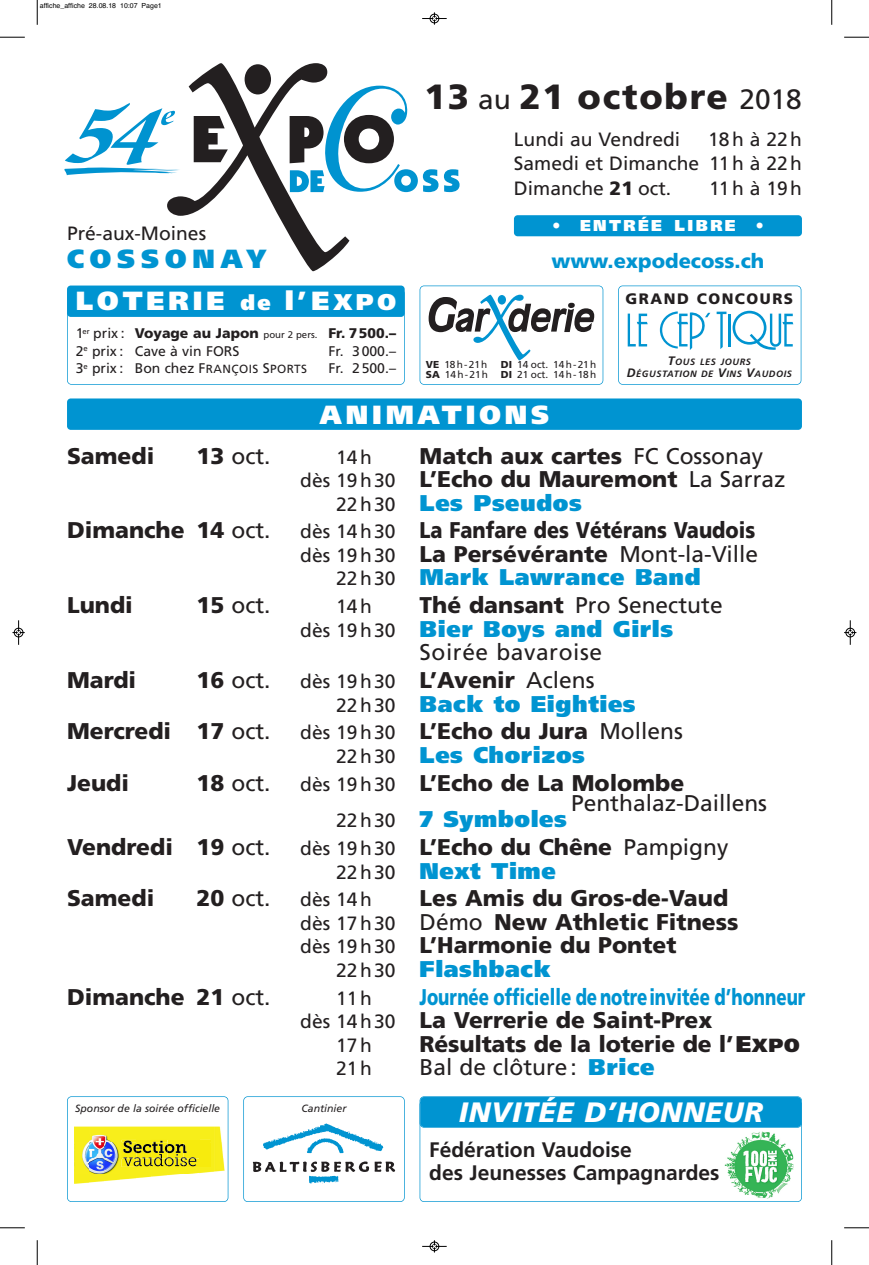
<style>
.page{position:relative;width:869px;height:1265px;background:#fff}
.page>*{position:absolute;margin:0;border:0;box-sizing:border-box;transform-origin:0 0}
.t1{font:900 35px "Frutiger";letter-spacing:.05em;color:#231f20}
.t2{font:italic 900 28px "Frutiger";letter-spacing:.025em;color:#fff}
.t3{font:900 26.25px "Frutiger";letter-spacing:.15em;color:#fff}
.t4{font:900 26.25px "Frutiger";letter-spacing:.225em;color:#0094d1}
.t5{font:900 22.75px "Frutiger";color:#231f20}
.t6{font:22.75px/20px "Frutiger";color:#231f20}
.t7{font:900 22.75px "Frutiger";letter-spacing:.025em;color:#0094d1}
.t8{font:900 22.75px/23.5px "Frutiger";color:#0094d1;scale:.74 1}
.t9{font:900 22.75px "Frutiger";color:#231f20;scale:.87 1}
.t10{font:22.75px "Frutiger";letter-spacing:.025em;color:#231f20}
.t11{font:700 21px/23.6px "Frutiger";color:#231f20}
.t12{font:900 20.12px "Frutiger";color:#0094d1}
.t13{font:19.25px/24.5px "Frutiger";color:#231f20}
.t14{font:900 15.75px "Frutiger";letter-spacing:.15em;color:#fff}
.t15{font:900 15.14px "Frutiger";letter-spacing:.1em;color:#231f20}
.t16{font:14px/17.5px "Frutiger";color:#231f20}
.t17{font:italic 10.5px "Frutiger";color:#231f20}
.t18{font:10.06px "Frutiger";color:#231f20}
.t19{font:italic 700 9.19px/12.2px "Frutiger";letter-spacing:.06em;color:#231f20;text-align:center}
.t20{font:7px "Helvetica";color:#000}
.s1{font-size:21px}
.s2{font-size:22.75px}
.s3{font-weight:900}
.s4{font-size:9.62px}
.s5{font-size:11.81px}
.s6{font-weight:400;font-size:28px}
.s7{font-size:12.25px}
.s8{font-weight:400}
.s9{font-weight:400;font-size:19.25px}
.s10{font-weight:400;font-size:19.25px;color:#231f20}
.s11{font-weight:900;font-size:22.75px}
.s12{font-weight:900;font-size:22.75px;color:#0094d1}
.s13{font-size:19.25px}
.s14{color:#231f20}
.s15{font-style:inherit}
.s16{font-size:19.07px}
.s17{font-weight:900;color:#0094d1}
</style>
<div class="page">
<div style="left:67px;top:286px;width:337px;height:31px;background:#0094d1;border-radius:4px"></div>
<svg style="left:64px;top:63px;width:395px;height:208px"></svg>
<svg style="left:67px;top:314px;width:337px;height:71px"></svg>
<div style="left:67px;top:398px;width:734px;height:32px;background:#0094d1;border-radius:4px"></div>
<svg style="left:618px;top:286px;width:183px;height:99px"></svg>
<svg style="left:419px;top:286px;width:184px;height:99px"></svg>
<div style="left:513px;top:215px;width:288px;height:21px;background:#0094d1;border-radius:4px"></div>
<svg style="left:67px;top:1096px;width:161px;height:106px"></svg>
<img style="left:199px;top:1158px;width:25px;height:16px">
<div style="left:199px;top:1158px;width:11px;height:9px;background:#f7eb0d"></div>
<img style="left:75px;top:1174px;width:149px;height:14px">
<svg style="left:243px;top:1096px;width:161px;height:106px"></svg>
<svg style="left:419px;top:1096px;width:382px;height:106px"></svg>
<img style="left:724px;top:1131px;width:68px;height:68px">
<svg style="left:37px;top:0;width:1px;height:25px"></svg>
<svg style="left:0;top:37px;width:25px;height:1px"></svg>
<svg style="left:831px;top:0;width:1px;height:25px"></svg>
<svg style="left:844px;top:37px;width:24px;height:1px"></svg>
<svg style="left:37px;top:1240px;width:1px;height:25px"></svg>
<svg style="left:0;top:1227px;width:25px;height:2px"></svg>
<svg style="left:831px;top:1240px;width:1px;height:25px"></svg>
<svg style="left:844px;top:1227px;width:24px;height:2px"></svg>
<svg style="left:422px;top:12px;width:24px;height:13px"></svg>
<svg style="left:422px;top:1240px;width:24px;height:12px"></svg>
<svg style="left:12px;top:620px;width:13px;height:25px"></svg>
<svg style="left:844px;top:620px;width:12px;height:25px"></svg>
<p class="t20" style="left:40px;top:1px;width:123px">affiche_affiche 28.08.18 10:07 Page1</p>
<p class="t13" style="left:67px;top:223px;width:141px">Pré-aux-Moines</p>
<p class="t4" style="left:67px;top:249px;width:201px">COSSONAY</p>
<p class="t3" style="left:76px;top:290px;width:321px">LOTERIE <span class="s1">de</span> l’E<span class="s2">XPO</span></p>
<p class="t16" style="left:76px;top:326px;width:321px">1<sup>er</sup> prix : <span class="s3">Voyage au Japon</span> <span class="s4">pour 2 pers.</span> <span class="s3">Fr. 7500.–<br></span>2<sup>e</sup> prix : Cave à vin FORS</p>
<p class="t16" style="left:328px;top:343px;width:69px">Fr. 3000.–</p>
<p class="t16" style="left:76px;top:361px;width:233px">3<sup>e</sup> prix: Bon chez F<span class="s5">RANÇOIS</span> S<span class="s5">PORTS</span></p>
<p class="t16" style="left:328px;top:361px;width:69px">Fr. 2500.–</p>
<h1 class="t1" style="left:424px;top:83px;width:378px">13 <span class="s6">au</span> 21 octobre <span class="s6">2018</span></h1>
<p class="t13" style="left:513px;top:128px;width:168px">Lundi au Vendredi</p>
<p class="t13" style="left:513px;top:128px;width:289px;text-align:justify;text-indent:194px">18h à 22h Samedi et Dimanche 11h à 22h Dimanche <span class="s3">21</span> oct.</p>
<p class="t13" style="left:709px;top:177px;width:94px">11h à 19h</p>
<p class="t14" style="left:552px;top:219px;width:185px">• ENTRÉE LIBRE</p>
<p class="t14" style="left:755px;top:219px;width:9px">•</p>
<p class="t12" style="left:551px;top:253px;width:214px">www.expodecoss.ch</p>
<p class="t15" style="left:625px;top:293px;width:169px">GRAND CONCOURS</p>
<p class="t18" style="left:425px;top:361px;width:63px"><span class="s3">VE</span> 18h-21h</p>
<p class="t18" style="left:500px;top:361px;width:97px"><span class="s3">DI</span> 14 oct. 14h-21h</p>
<p class="t18" style="left:425px;top:371px;width:64px"><span class="s3">SA</span> 14h-21h</p>
<p class="t18" style="left:500px;top:371px;width:97px"><span class="s3">DI</span> 21 oct. 14h-18h</p>
<p class="t19" style="left:626px;top:356px;width:166px"><span class="s7">T</span>OUS LES JOURS<br><span class="s7">D</span>ÉGUSTATION DE <span class="s7">V</span>INS <span class="s7">V</span>AUDOIS</p>
<p class="t3" style="left:320px;top:404px;width:231px">ANIMATIONS</p>
<p class="t5" style="left:67px;top:446px;width:89px">Samedi</p>
<p class="t6" style="left:196px;top:447px;width:75px"><span class="s3">13</span> oct.</p>
<p class="t13" style="left:336px;top:446px;width:37px">14h</p>
<p class="t5" style="left:419px;top:446px;width:345px">Match aux cartes <span class="s8">FC Cossonay</span></p>
<p class="t5" style="left:300px;top:470px;width:486px"><span class="s9">dès 19h30</span> L’Echo du Mauremont <span class="s8">La Sarraz</span></p>
<p class="t7" style="left:336px;top:494px;width:247px"><span class="s10">22h30</span> Les Pseudos</p>
<p class="t5" style="left:67px;top:521px;width:205px">Dimanche 14 <span class="s8">oct.</span></p>
<p class="t9" style="left:300px;top:521px;width:524px"><span class="s9">dès 14h30</span> La Fanfare des Vétérans Vaudois</p>
<p class="t5" style="left:300px;top:545px;width:459px"><span class="s9">dès 19h30</span> La Persévérante <span class="s8">Mont-la-Ville</span></p>
<p class="t7" style="left:336px;top:568px;width:366px"><span class="s10">22h30</span> Mark Lawrance Band</p>
<p class="t5" style="left:67px;top:596px;width:67px">Lundi</p>
<p class="t6" style="left:196px;top:597px;width:75px"><span class="s3">15</span> oct.</p>
<p class="t13" style="left:336px;top:596px;width:37px">14h</p>
<p class="t6" style="left:419px;top:597px;width:304px"><span class="s3">Thé dansant</span> Pro Senectute</p>
<p class="t7" style="left:300px;top:620px;width:374px"><span class="s10">dès 19h30</span> Bier Boys and Girls</p>
<p class="t10" style="left:419px;top:643px;width:184px">Soirée bavaroise</p>
<p class="t5" style="left:67px;top:671px;width:71px">Mardi</p>
<p class="t6" style="left:196px;top:672px;width:75px"><span class="s3">16</span> oct.</p>
<p class="t13" style="left:300px;top:671px;width:295px">dès 19h30 <span class="s11">L’Avenir</span> <span class="s2">Aclens</span></p>
<p class="t7" style="left:336px;top:695px;width:301px"><span class="s10">22h30</span> Back to Eighties</p>
<p class="t5" style="left:67px;top:722px;width:205px">Mercredi 17 <span class="s8">oct.</span></p>
<p class="t13" style="left:336px;top:722px;width:348px;line-height:23.5px;text-indent:-36px">dès 19h30 <span class="s11">L’Echo du Jura</span> <span class="s2">Mollens<br></span>22h30 <span class="s12">Les Chorizos</span></p>
<p class="t5" style="left:67px;top:774px;width:63px">Jeudi</p>
<p class="t6" style="left:196px;top:775px;width:75px"><span class="s3">18</span> oct.</p>
<p class="t6" style="left:570px;top:775px;width:197px;text-indent:-270px"><span class="s13">dès 19h30</span> <span class="s3">L’Echo de La Molombe<br></span>Penthalaz-Daillens</p>
<p class="t7" style="left:336px;top:810px;width:232px"><span class="s10">22h30</span> 7 Symboles</p>
<p class="t5" style="left:67px;top:838px;width:205px">Vendredi 19 <span class="s8">oct.</span></p>
<p class="t13" style="left:336px;top:838px;width:393px;line-height:23.5px;text-indent:-36px">dès 19h30 <span class="s11">L’Echo du Chêne</span> <span class="s2">Pampigny<br></span>22h30 <span class="s12">Next Time</span></p>
<p class="t5" style="left:67px;top:889px;width:89px">Samedi</p>
<p class="t6" style="left:196px;top:890px;width:75px"><span class="s3">20</span> oct.</p>
<p class="t13" style="left:300px;top:889px;width:73px">dès 14h</p>
<p class="t5" style="left:419px;top:889px;width:310px">Les Amis du Gros-de-Vaud</p>
<p class="t5" style="left:300px;top:913px;width:439px"><span class="s9">dès 17h30</span> <span class="s8">Démo</span> New Athletic Fitness</p>
<p class="t5" style="left:300px;top:936px;width:377px"><span class="s9">dès 19h30</span> L’Harmonie du Pontet</p>
<p class="t7" style="left:336px;top:960px;width:216px"><span class="s10">22h30</span> Flashback</p>
<p class="t5" style="left:67px;top:988px;width:205px">Dimanche 21 <span class="s8">oct.</span></p>
<p class="t13" style="left:336px;top:987px;width:37px">11h</p>
<p class="t8" style="left:300px;top:987px;width:683px;text-indent:119px">Journée officielle de notreinvitée d’honneur <span class="s10">dès 14h30</span> <span class="s14">La Verrerie de Saint-Prex</span></p>
<p class="t13" style="left:336px;top:1034px;width:37px">17h</p>
<p class="t5" style="left:419px;top:1035px;width:381px">Résultats de la loterie de l’<span class="s15">E</span><span class="s16">XPO</span></p>
<p class="t13" style="left:336px;top:1058px;width:37px">21h</p>
<p class="t6" style="left:419px;top:1059px;width:236px">Bal de clôture: <span class="s17">Brice</span></p>
<p class="t17" style="left:75px;top:1104px;width:146px">Sponsor de la soirée officielle</p>
<p class="t17" style="left:301px;top:1104px;width:46px">Cantinier</p>
<p class="t2" style="left:458px;top:1101px;width:305px">INVITÉE D’HONNEUR</p>
<p class="t11" style="left:429px;top:1139px;width:292px">Fédération Vaudoise<br>des Jeunesses Campagnardes</p>
</div>
